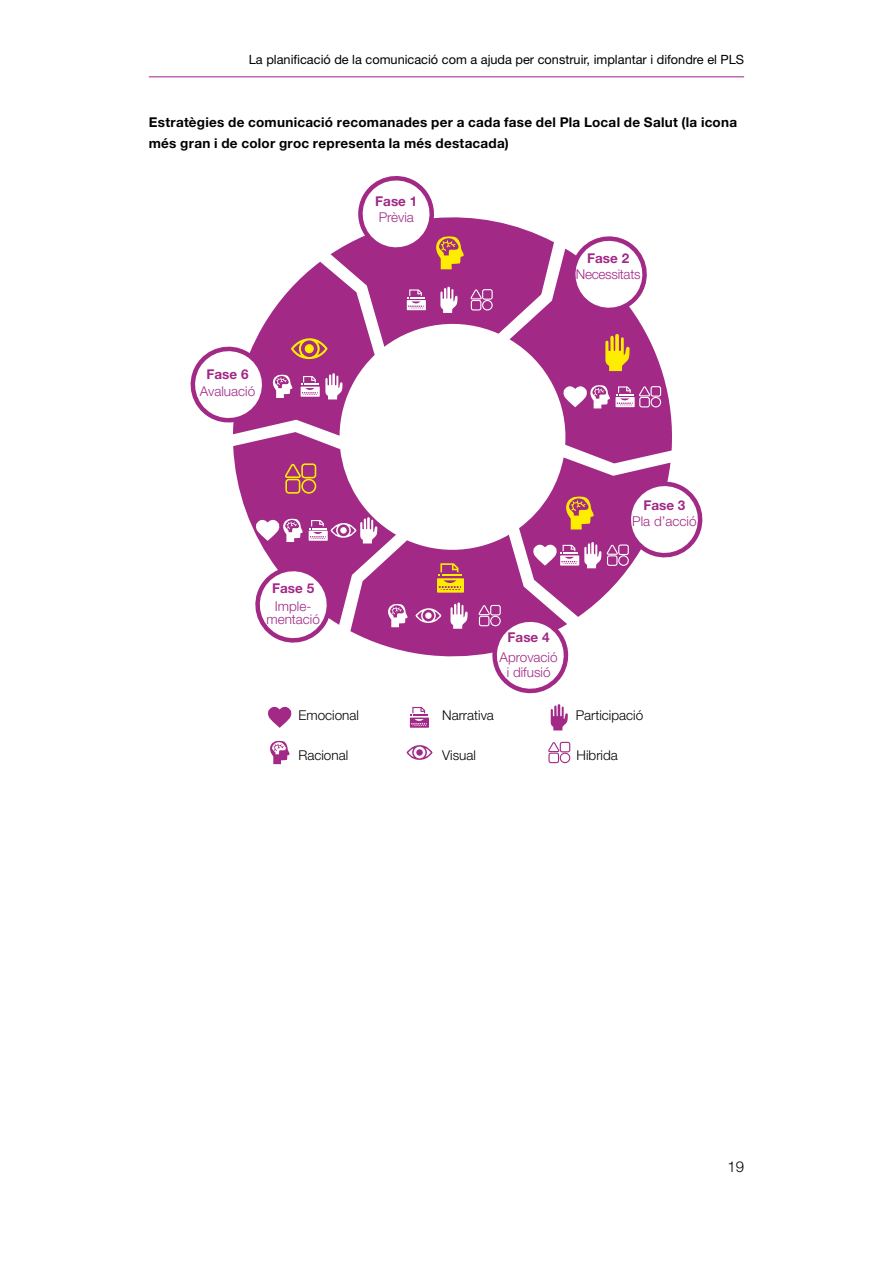
<style>
.page{position:relative;width:893px;height:1263px;background:#fff}
.page>*{position:absolute;margin:0;border:0;box-sizing:border-box;transform-origin:0 0}
.t1{font:300 15px "Helvetica Neue LT Std";color:#000}
.t2{font:700 13.5px/21px "Helvetica Neue LT Std";letter-spacing:.02em;color:#000}
.t3{font:300 13.5px/15px "Helvetica Neue LT Std";color:#a22986;text-align:center}
.t4{font:300 13.5px "Helvetica Neue LT Std";color:#000}
.t5{font:700 13.5px "Helvetica Neue LT Std";color:#a22986}
.t6{font:300 13.5px "Helvetica Neue LT Std";letter-spacing:-.02em;color:#a22986}
.t7{font:12.75px "Helvetica Neue LT Std";color:#000}
</style>
<div class="page">
<hr style="left:149px;top:77px;width:595px;height:1px;background:#a71d8e">
<svg style="left:406px;top:745px;width:27px;height:15px"></svg>
<svg style="left:416px;top:749px;width:7px;height:7px"></svg>
<svg style="left:270px;top:740px;width:20px;height:24px"></svg>
<svg style="left:548px;top:742px;width:22px;height:21px"></svg>
<svg style="left:190px;top:176px;width:513px;height:554px"></svg>
<p class="t7" style="left:249px;top:52px;width:497px">La planificació de la comunicació com a ajuda per construir, implantar i difondre el PLS</p>
<p class="t2" style="left:149px;top:112px;width:590px">Estratègies de comunicació recomanades per a cada fase del Pla Local de Salut (la icona més gran i de color groc representa la més destacada)</p>
<p class="t5" style="left:207px;top:366px;width:44px">Fase 6</p>
<p class="t3" style="left:200px;top:383px;width:57px">Avaluació</p>
<p class="t5" style="left:375px;top:192px;width:44px">Fase 1</p>
<p class="t3" style="left:379px;top:209px;width:37px">Prèvia</p>
<p class="t5" style="left:587px;top:250px;width:44px">Fase 2</p>
<p class="t6" style="left:576px;top:266px;width:66px">Necessitats</p>
<p class="t5" style="left:272px;top:580px;width:44px">Fase 5</p>
<p class="t3" style="left:266px;top:599px;width:55px;line-height:13.5px">Imple&shy;mentació</p>
<p class="t5" style="left:508px;top:629px;width:44px">Fase 4</p>
<p class="t3" style="left:500px;top:649px;width:60px">Aprovació i difusió</p>
<p class="t5" style="left:643px;top:496px;width:44px">Fase 3</p>
<p class="t3" style="left:632px;top:513px;width:66px">Pla d’acció</p>
<p class="t4" style="left:298px;top:707px;width:62px">Emocional</p>
<p class="t4" style="left:442px;top:707px;width:53px">Narrativa</p>
<p class="t4" style="left:576px;top:707px;width:69px">Participació</p>
<p class="t4" style="left:298px;top:747px;width:51px">Racional</p>
<p class="t4" style="left:442px;top:747px;width:35px">Visual</p>
<p class="t4" style="left:577px;top:747px;width:43px">Hibrida</p>
<p class="t1" style="left:727px;top:1157px;width:18px">19</p>
</div>
